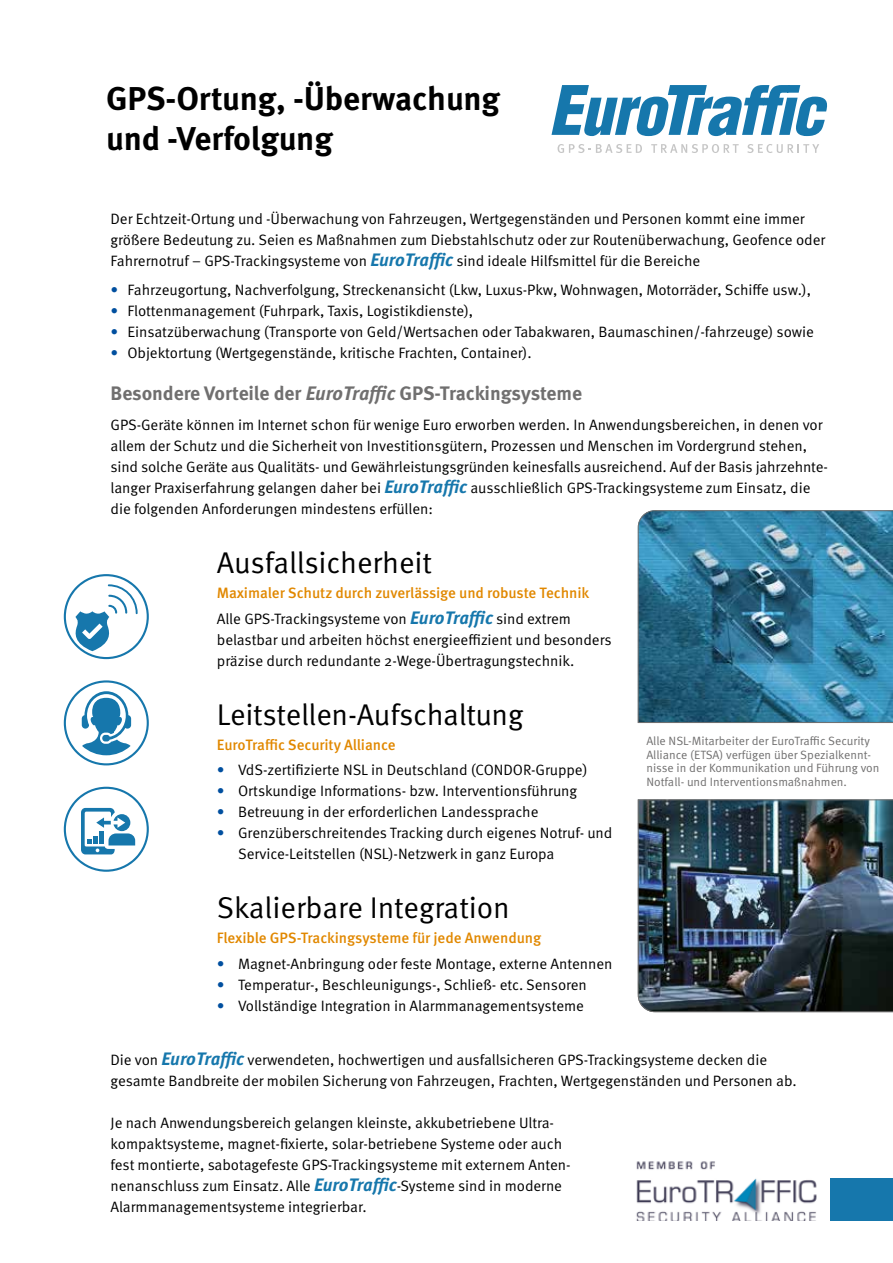
<style>
.page{position:relative;width:893px;height:1263px;background:#fff}
.page>*{position:absolute;margin:0;border:0;box-sizing:border-box;transform-origin:0 0}
.t1{font:700 33px/39.6px "Meta OT";letter-spacing:-.005em;color:#000}
.t2{font:30px "Meta OT Norm";letter-spacing:-.01em;color:#000}
.t3{font:700 19.5px "Meta OT";letter-spacing:-.005em;color:#706f6f}
.t4{font:15px/21px "Meta OT Norm";letter-spacing:-.005em;color:#000}
.t5{font:500 15px "Meta OT";letter-spacing:-.01em;color:#e18800}
.t6{font:12px/13.5px "Meta OT Norm";color:#706f6f}
.s1{font-family:"Meta OT";font-weight:700;font-style:italic;font-size:18px;color:#1677ac}
.s2{color:#004f9f}
.s3{font-style:italic}
</style>
<div class="page">
<svg style="left:558px;top:144px;width:84px;height:9px"></svg>
<svg style="left:651px;top:144px;width:88px;height:9px"></svg>
<svg style="left:747px;top:144px;width:72px;height:9px"></svg>
<svg style="left:551px;top:85px;width:276px;height:51px"></svg>
<svg style="left:64px;top:787px;width:85px;height:85px"></svg>
<svg style="left:64px;top:574px;width:85px;height:85px"></svg>
<svg style="left:64px;top:680px;width:85px;height:85px"></svg>
<img style="left:637px;top:799px;width:256px;height:213px">
<svg style="left:637px;top:510px;width:256px;height:213px;background:#367b9b"></svg>
<div style="left:829px;top:1178px;width:64px;height:42px;background:#1677ac"></div>
<img style="left:636px;top:1161px;width:181px;height:59px">
<h1 class="t1" style="left:106px;top:79px;width:395px">GPS-Ortung, -Überwachung und -Verfolgung</h1>
<p class="t4" style="left:111px;top:208px;width:716px">Der Echtzeit-Ortung und -Überwachung von Fahrzeugen, Wertgegenständen und Personen kommt eine immer größere Bedeutung zu. Seien es Maßnahmen zum Diebstahlschutz oder zur Routenüberwachung, Geofence oder<br>Fahrernotruf – GPS-Trackingsysteme von <span class="s1">EuroTraffic</span> sind ideale Hilfsmittel für die Bereiche</p>
<p class="t4" style="left:111px;top:280px;width:702px"><span class="s2">•</span> Fahrzeugortung, Nachverfolgung, Streckenansicht (Lkw, Luxus-Pkw, Wohnwagen, Motorräder, Schiffe usw.),</p>
<p class="t4" style="left:111px;top:301px;width:364px"><span class="s2">•</span> Flottenmanagement (Fuhrpark, Taxis, Logistikdienste),</p>
<p class="t4" style="left:111px;top:322px;width:705px"><span class="s2">•</span> Einsatzüberwachung (Transporte von Geld/Wertsachen oder Tabakwaren, Baumaschinen/-fahrzeuge) sowie</p>
<p class="t4" style="left:111px;top:343px;width:423px"><span class="s2">•</span> Objektortung (Wertgegenstände, kritische Frachten, Container).</p>
<h3 class="t3" style="left:111px;top:381px;width:473px">Besondere Vorteile der <span class="s3">EuroTraffic</span> GPS-Trackingsysteme</h3>
<p class="t4" style="left:111px;top:414px;width:719px">GPS-Geräte können im Internet schon für wenige Euro erworben werden. In Anwendungsbereichen, in denen vor allem der Schutz und die Sicherheit von Investitionsgütern, Prozessen und Menschen im Vordergrund stehen, sind solche Geräte aus Qualitäts- und Gewährleistungsgründen keinesfalls ausreichend. Auf der Basis jahrzehnte&shy;langer Praxiserfahrung gelangen daher bei <span class="s1">EuroTraffic</span> ausschließlich GPS-Trackingsysteme zum Einsatz, die die folgenden Anforderungen mindestens erfüllen:</p>
<h2 class="t2" style="left:217px;top:544px;width:217px">Ausfallsicherheit</h2>
<p class="t5" style="left:217px;top:584px;width:374px">Maximaler Schutz durch zuverlässige und robuste Technik</p>
<p class="t4" style="left:217px;top:608px;width:396px">Alle GPS-Trackingsysteme von <span class="s1">EuroTraffic</span> sind extrem belastbar und arbeiten höchst energieeffizient und besonders präzise durch redundante 2-Wege-Übertragungstechnik.</p>
<h2 class="t2" style="left:217px;top:696px;width:308px">Leitstellen-Aufschaltung</h2>
<p class="t5" style="left:217px;top:735px;width:180px">EuroTraffic Security Alliance</p>
<p class="t4" style="left:217px;top:759px;width:372px"><span class="s2">•</span> VdS-zertifizierte NSL in Deutschland (CONDOR-Gruppe)</p>
<p class="t4" style="left:217px;top:780px;width:362px"><span class="s2">•</span> Ortskundige Informations- bzw. Interventionsführung</p>
<p class="t4" style="left:217px;top:801px;width:323px"><span class="s2">•</span> Betreuung in der erforderlichen Landessprache</p>
<p class="t4" style="left:238px;top:822px;width:376px;text-indent:-21px"><span class="s2">•</span> Grenzüberschreitendes Tracking durch eigenes Notruf- und<br>Service-Leitstellen (NSL)-Netzwerk in ganz Europa</p>
<h2 class="t2" style="left:217px;top:890px;width:294px">Skalierbare Integration</h2>
<p class="t5" style="left:217px;top:929px;width:326px">Flexible GPS-Trackingsysteme für jede Anwendung</p>
<p class="t4" style="left:217px;top:953px;width:397px"><span class="s2">•</span> Magnet-Anbringung oder feste Montage, externe Antennen</p>
<p class="t4" style="left:217px;top:974px;width:372px"><span class="s2">•</span> Temperatur-, Beschleunigungs-, Schließ- etc. Sensoren</p>
<p class="t4" style="left:217px;top:995px;width:369px"><span class="s2">•</span> Vollständige Integration in Alarmmanagementsysteme</p>
<p class="t4" style="left:111px;top:1050px;width:688px">Die von <span class="s1">EuroTraffic</span> verwendeten, hochwertigen und ausfallsicheren GPS-Trackingsysteme decken die gesamte Bandbreite der mobilen Sicherung von Fahrzeugen, Frachten, Wertgegenständen und Personen ab.</p>
<p class="t4" style="left:111px;top:1113px;width:462px">Je nach Anwendungsbereich gelangen kleinste, akkubetriebene Ultra&shy;kompaktsysteme, magnet-fixierte, solar-betriebene Systeme oder auch fest montierte, sabotagefeste GPS-Trackingsysteme mit externem Anten&shy;nenanschluss zum Einsatz. Alle <span class="s1">EuroTraffic</span>-Systeme sind in moderne Alarmmanagementsysteme integrierbar.</p>
<p class="t6" style="left:646px;top:735px;width:235px">Alle NSL-Mitarbeiter der EuroTraffic Security Alliance (ETSA) verfügen über Spezialkennt&shy;nisse in der Kommunikation und Führung von Notfall- und Interventionsmaßnahmen.</p>
</div>
